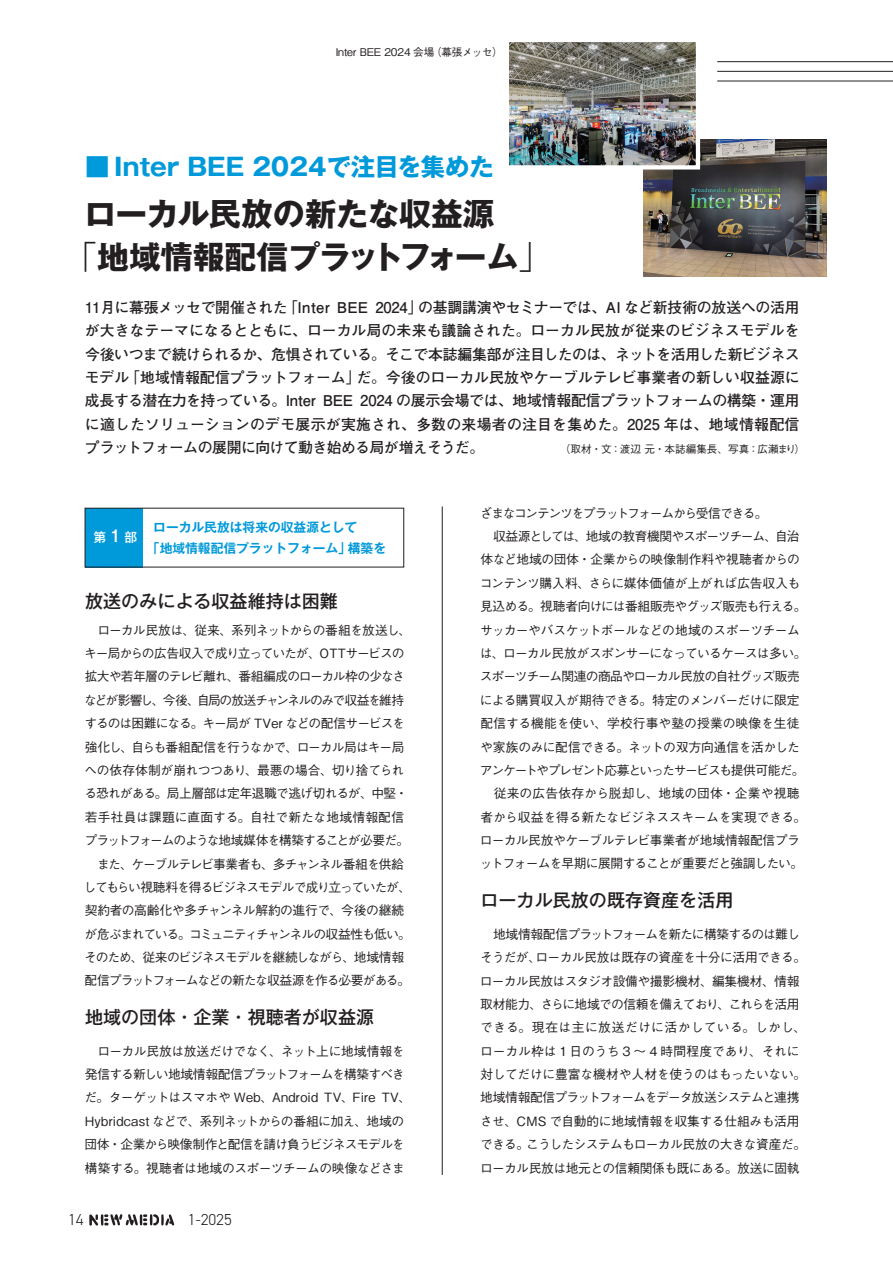
<style>
.page{position:relative;width:893px;height:1263px;background:#fff}
.page>*{position:absolute;margin:0;border:0;box-sizing:border-box;transform-origin:0 0}
.t1{font:700 31.95px/42.5px "Gothic MB101 Pro";color:#231f20}
.t2{font:700 24.45px "Gothic MB101 Pro";color:#0099da}
.t3{font:500 18px "Gothic MB101 Pro";color:#231f20}
.t4{font:300 15.9px "DIN2014";color:#231f20}
.t5{font:700 14.85px/23.4px "Futo Go B101 Pro";letter-spacing:-.035em;color:#231f20;text-align:justify}
.t6{font:500 12.75px/23.4px "Gothic BBB Pro";letter-spacing:-.045em;color:#231f20}
.t7{font:500 12.75px/23.4px "Gothic BBB Pro";letter-spacing:-.07em;color:#231f20}
.t8{font:700 12.75px/20.2px "Gothic MB101 Pro De";color:#0099da}
.t9{font:500 12.75px "Gothic MB101 Pro";color:#fff}
.t10{font:500 10.65px "Gothic BBB Pro";letter-spacing:-.015em;color:#231f20}
.s1{font-weight:300}
.s2{font-size:15.9px}
</style>
<div class="page">
<hr style="left:442px;top:506px;width:1px;height:669px;background:#231f20">
<svg style="left:89px;top:1214px;width:85px;height:12px"></svg>
<div style="left:85px;top:508px;width:57px;height:59px;background:#0099da"></div>
<img style="left:643px;top:139px;width:183px;height:137px">
<img style="left:510px;top:43px;width:185px;height:122px">
<div style="left:505px;top:38px;width:195px;height:132px;border:4px solid #fff"></div>
<hr style="left:717px;top:61px;width:176px;height:1px;background:#231f20">
<hr style="left:717px;top:71px;width:176px;height:1px;background:#231f20">
<hr style="left:717px;top:81px;width:176px;height:1px;background:#231f20">
<p class="t10" style="left:336px;top:44px;width:168px">Inter BEE 2024 会場（幕張メッセ）</p>
<h2 class="t2" style="left:85px;top:146px;width:410px">■ Inter BEE 2024で注目を集めた</h2>
<h1 class="t1" style="left:65px;top:189px;width:487px;text-indent:19px">ローカル民放の新たな収益源<br><span class="s1">「</span>地域情報配信プラットフォーム<span class="s1">」</span></h1>
<p class="t5" style="left:85px;top:294px;width:717px">11月に幕張メッセで開催された「Inter BEE 2024」の基調講演やセミナーでは、AI など新技術の放送への活用が大きなテーマになるとともに、ローカル局の未来も議論された。ローカル民放が従来のビジネスモデルを今後いつまで続けられるか、危惧されている。そこで本誌編集部が注目したのは、ネットを活用した新ビジネスモデル「地域情報配信プラットフォーム」だ。今後のローカル民放やケーブルテレビ事業者の新しい収益源に成長する潜在力を持っている。Inter BEE 2024 の展示会場では、地域情報配信プラットフォームの構築・運用に適したソリューションのデモ展示が実施され、多数の来場者の注目を集めた。2025 年は、地域情報配信プラットフォームの展開に向けて動き始める局が増えそうだ。</p>
<p class="t10" style="left:560px;top:440px;width:247px">（取材・文：渡辺 元・本誌編集長、写真：広瀬まり）</p>
<p class="t9" style="left:93px;top:526px;width:45px">第<span class="s2">1</span>部</p>
<p class="t8" style="left:147px;top:516px;width:241px;text-indent:6px">ローカル民放は将来の収益源として<br>「地域情報配信プラットフォーム」構築を</p>
<h3 class="t3" style="left:85px;top:586px;width:254px">放送のみによる収益維持は困難</h3>
<p class="t7" style="left:84px;top:617px;width:329px">　ローカル民放は、従来、系列ネットからの番組を放送し、キー局からの広告収入で成り立っていたが、OTTサービスの拡大や若年層のテレビ離れ、番組編成のローカル枠の少なさなどが影響し、今後、自局の放送チャンネルのみで収益を維持するのは困難になる。キー局が TVer などの配信サービスを強化し、自らも番組配信を行うなかで、ローカル局はキー局への依存体制が崩れつつあり、最悪の場合、切り捨てられる恐れがある。局上層部は定年退職で逃げ切れるが、中堅・若手社員は課題に直面する。自社で新たな地域情報配信プラットフォームのような地域媒体を構築することが必要だ。　また、ケーブルテレビ事業者も、多チャンネル番組を供給してもらい視聴料を得るビジネスモデルで成り立っていたが、契約者の高齢化や多チャンネル解約の進行で、今後の継続が危ぶまれている。コミュニティチャンネルの収益性も低い。そのため、従来のビジネスモデルを継続しながら、地域情報配信プラットフォームなどの新たな収益源を作る必要がある。</p>
<h3 class="t3" style="left:85px;top:1002px;width:291px">地域の団体・企業・視聴者が収益源</h3>
<p class="t6" style="left:84px;top:1037px;width:328px">　ローカル民放は放送だけでなく、ネット上に地域情報を発信する新しい地域情報配信プラットフォームを構築すべきだ。ターゲットはスマホや Web、Android TV、Fire TV、Hybridcast などで、系列ネットからの番組に加え、地域の団体・企業から映像制作と配信を請け負うビジネスモデルを構築する。視聴者は地域のスポーツチームの映像などさま</p>
<p class="t4" style="left:68px;top:1210px;width:17px">14</p>
<p class="t4" style="left:188px;top:1210px;width:45px">1-2025</p>
<p class="t6" style="left:480px;top:500px;width:328px">ざまなコンテンツをプラットフォームから受信できる。<br>　収益源としては、地域の教育機関やスポーツチーム、自治体など地域の団体・企業からの映像制作料や視聴者からのコンテンツ購入料、さらに媒体価値が上がれば広告収入も見込める。視聴者向けには番組販売やグッズ販売も行える。サッカーやバスケットボールなどの地域のスポーツチームは、ローカル民放がスポンサーになっているケースは多い。スポーツチーム関連の商品やローカル民放の自社グッズ販売による購買収入が期待できる。特定のメンバーだけに限定配信する機能を使い、学校行事や塾の授業の映像を生徒や家族のみに配信できる。ネットの双方向通信を活かしたアンケートやプレゼント応募といったサービスも提供可能だ。　従来の広告依存から脱却し、地域の団体・企業や視聴者から収益を得る新たなビジネススキームを実現できる。ローカル民放やケーブルテレビ事業者が地域情報配信プラットフォームを早期に展開することが重要だと強調したい。</p>
<h3 class="t3" style="left:480px;top:885px;width:254px">ローカル民放の既存資産を活用</h3>
<p class="t6" style="left:480px;top:921px;width:328px">　地域情報配信プラットフォームを新たに構築するのは難しそうだが、ローカル民放は既存の資産を十分に活用できる。ローカル民放はスタジオ設備や撮影機材、編集機材、情報取材能力、さらに地域での信頼を備えており、これらを活用できる。現在は主に放送だけに活かしている。しかし、ローカル枠は 1 日のうち 3 ～ 4 時間程度であり、それに対してだけに豊富な機材や人材を使うのはもったいない。地域情報配信プラットフォームをデータ放送システムと連携させ、CMS で自動的に地域情報を収集する仕組みも活用できる。こうしたシステムもローカル民放の大きな資産だ。ローカル民放は地元との信頼関係も既にある。放送に固執</p>
</div>
